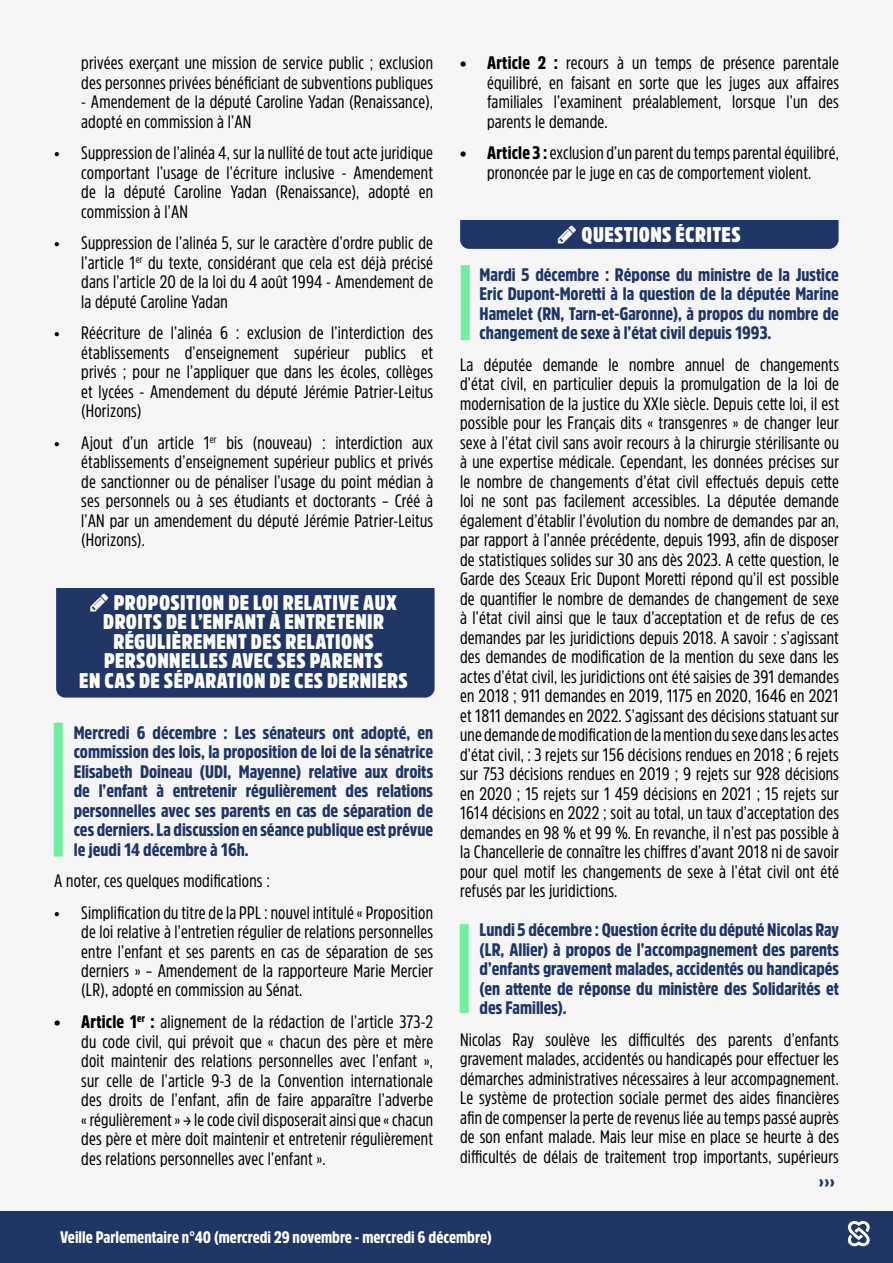
<style>
.page{position:relative;width:893px;height:1263px;background:#f5f5f5}
.page>*{position:absolute;margin:0;border:0;box-sizing:border-box;transform-origin:0 0}
.t1{font:900 21px "Amsi Pro Cond";letter-spacing:.02em;color:#fff}
.t2{font:900 21px "Amsi Pro Cond";color:#213567}
.t3{font:18px/19.5px "Amsi Pro Cond";letter-spacing:.01em;color:#000;text-align:justify}
.t4{font:900 18px/19.5px "Amsi Pro Cond";color:#213567;text-align:justify}
.t5{font:900 16.5px "Amsi Pro Cond";color:#fff}
.s1{font-weight:900}
</style>
<div class="page">
<div style="left:0;top:1211px;width:893px;height:52px;background:#213567"></div>
<svg style="left:847px;top:1221px;width:23px;height:26px"></svg>
<div style="left:54px;top:727px;width:9px;height:125px;background:#6ef0a0"></div>
<div style="left:461px;top:270px;width:9px;height:66px;background:#6ef0a0"></div>
<div style="left:460px;top:929px;width:9px;height:79px;background:#6ef0a0"></div>
<div style="left:56px;top:588px;width:379px;height:110px;background:#213567"></div>
<div style="left:460px;top:220px;width:378px;height:29px;background:#213567"></div>
<p class="t3" style="left:81px;top:53px;width:353px">privées exerçant une mission de service public ; exclusion des personnes privées bénéficiant de subventions publiques</p>
<p class="t3" style="left:81px;top:92px;width:353px">- Amendement de la député Caroline Yadan (Renaissance), adopté en commission à l’AN</p>
<p class="t3" style="left:81px;top:143px;width:353px;text-indent:-27px">• Suppression de l’alinéa 4, sur la nullité de tout acte juridique comportant l’usage de l’écriture inclusive - Amendement de la député Caroline Yadan (Renaissance), adopté en commission à l’AN</p>
<p class="t3" style="left:81px;top:233px;width:353px;text-indent:-27px">• Suppression de l’alinéa 5, sur le caractère d’ordre public de l’article 1<sup>er</sup> du texte, considérant que cela est déjà précisé dans l’article 20 de la loi du 4 août 1994 - Amendement de la député Caroline Yadan</p>
<p class="t3" style="left:81px;top:323px;width:353px;text-indent:-27px">• Réécriture de l’alinéa 6 : exclusion de l’interdiction des établissements d’enseignement supérieur publics et privés ; pour ne l’appliquer que dans les écoles, collèges et lycées - Amendement du député Jérémie Patrier-Leitus (Horizons)</p>
<p class="t3" style="left:81px;top:432px;width:353px;text-indent:-27px">• Ajout d’un article 1<sup>er</sup> bis (nouveau) : interdiction aux établissements d’enseignement supérieur publics et privés de sanctionner ou de pénaliser l’usage du point médian à ses personnels ou à ses étudiants et doctorants – Créé à l’AN par un amendement du député Jérémie Patrier-Leitus (Horizons).</p>
<p class="t1" style="left:114px;top:588px;width:284px">PROPOSITION DE LOI RELATIVE AUX</p>
<p class="t1" style="left:103px;top:607px;width:282px">DROITS DE L’ENFANT À ENTRETENIR</p>
<p class="t1" style="left:113px;top:627px;width:262px">RÉGULIÈREMENT DES RELATIONS</p>
<p class="t1" style="left:104px;top:646px;width:281px">PERSONNELLES AVEC SES PARENTS</p>
<p class="t1" style="left:79px;top:666px;width:330px">EN CAS DE SÉPARATION DE CES DERNIERS</p>
<p class="t4" style="left:74px;top:722px;width:361px">Mercredi 6 décembre : Les sénateurs ont adopté, en commission des lois, la proposition de loi de la sénatrice Elisabeth Doineau (UDI, Mayenne) relative aux droits de l’enfant à entretenir régulièrement des relations personnelles avec ses parents en cas de séparation de ces derniers. La discussion en séance publique est prévue le jeudi 14 décembre à 16h.</p>
<p class="t3" style="left:54px;top:870px;width:217px">A noter, ces quelques modifications :</p>
<p class="t3" style="left:81px;top:902px;width:353px;text-indent:-27px">• Simplification du titre de la PPL : nouvel intitulé « Proposition de loi relative à l’entretien régulier de relations personnelles entre l’enfant et ses parents en cas de séparation de ses derniers » – Amendement de la rapporteure Marie Mercier (LR), adopté en commission au Sénat.</p>
<p class="t3" style="left:81px;top:1011px;width:353px;text-indent:-27px"><span class="s1">• Article 1</span><sup>er</sup> <span class="s1">:</span> alignement de la rédaction de l’article 373-2 du code civil, qui prévoit que « chacun des père et mère doit maintenir des relations personnelles avec l’enfant », sur celle de l’article 9-3 de la Convention internationale des droits de l’enfant, afin de faire apparaître l’adverbe « régulièrement » → le code civil disposerait ainsi que « chacun des père et mère doit maintenir et entretenir régulièrement des relations personnelles avec l’enfant ».</p>
<p class="t3" style="left:487px;top:53px;width:353px;text-indent:-27px"><span class="s1">• Article 2 :</span> recours à un temps de présence parentale équilibré, en faisant en sorte que les juges aux affaires familiales l’examinent préalablement, lorsque l’un des parents le demande.</p>
<p class="t3" style="left:460px;top:143px;width:380px;text-align:center"><span class="s1">• Article 3 :</span> exclusion d’un parent du temps parental équilibré, prononcée par le juge en cas de comportement violent.</p>
<p class="t1" style="left:582px;top:220px;width:161px">QUESTIONS ÉCRITES</p>
<p class="t4" style="left:480px;top:264px;width:361px">Mardi 5 décembre : Réponse du ministre de la Justice Eric Dupont-Moretti à la question de la députée Marine Hamelet (RN, Tarn-et-Garonne), à propos du nombre de changement de sexe à l’état civil depuis 1993.</p>
<p class="t3" style="left:460px;top:354px;width:380px">La députée demande le nombre annuel de changements d’état civil, en particulier depuis la promulgation de la loi de modernisation de la justice du XXIe siècle. Depuis cette loi, il est possible pour les Français dits « transgenres » de changer leur sexe à l’état civil sans avoir recours à la chirurgie stérilisante ou à une expertise médicale. Cependant, les données précises sur le nombre de changements d’état civil effectués depuis cette loi ne sont pas facilement accessibles. La députée demande également d’établir l’évolution du nombre de demandes par an, par rapport à l’année précédente, depuis 1993, afin de disposer de statistiques solides sur 30 ans dès 2023. A cette question, le Garde des Sceaux Eric Dupont Moretti répond qu’il est possible de quantifier le nombre de demandes de changement de sexe à l’état civil ainsi que le taux d’acceptation et de refus de ces demandes par les juridictions depuis 2018. A savoir : s’agissant des demandes de modification de la mention du sexe dans les actes d’état civil, les juridictions ont été saisies de 391 demandes en 2018 ; 911 demandes en 2019, 1175 en 2020, 1646 en 2021 et 1811 demandes en 2022. S’agissant des décisions statuant sur une demande de modification de la mention du sexe dans les actes d’état civil, : 3 rejets sur 156 décisions rendues en 2018 ; 6 rejets sur 753 décisions rendues en 2019 ; 9 rejets sur 928 décisions en 2020 ; 15 rejets sur 1 459 décisions en 2021 ; 15 rejets sur 1614 décisions en 2022 ; soit au total, un taux d’acceptation des demandes en 98 % et 99 %. En revanche, il n’est pas possible à la Chancellerie de connaître les chiffres d’avant 2018 ni de savoir pour quel motif les changements de sexe à l’état civil ont été refusés par les juridictions.</p>
<p class="t4" style="left:480px;top:920px;width:361px">Lundi 5 décembre : Question écrite du député Nicolas Ray (LR, Allier) à propos de l’accompagnement des parents d’enfants gravement malades, accidentés ou handicapés (en attente de réponse du ministère des Solidarités et des Familles).</p>
<p class="t3" style="left:460px;top:1029px;width:380px">Nicolas Ray soulève les difficultés des parents d’enfants gravement malades, accidentés ou handicapés pour effectuer les démarches administratives nécessaires à leur accompagnement.<br>Le système de protection sociale permet des aides financières afin de compenser la perte de revenus liée au temps passé auprès de son enfant malade. Mais leur mise en place se heurte à des difficultés de délais de traitement trop importants, supérieurs</p>
<p class="t2" style="left:819px;top:1167px;width:17px">›››</p>
<p class="t5" style="left:60px;top:1225px;width:433px">Veille Parlementaire n°40 (mercredi 29 novembre - mercredi 6 décembre)</p>
</div>
